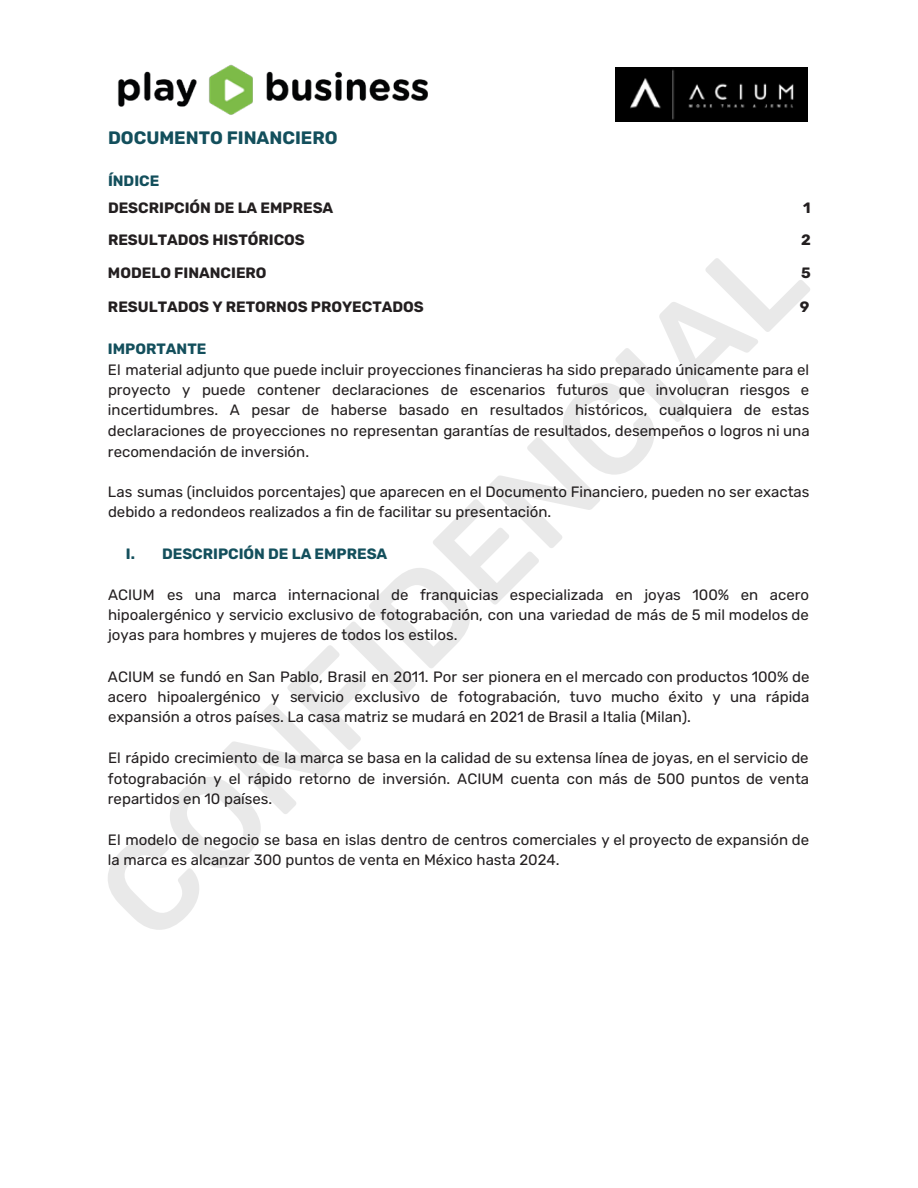
<style>
.page{position:relative;width:918px;height:1188px;background:#fff}
.page>*{position:absolute;margin:0;border:0;box-sizing:border-box;transform-origin:0 0}
.t1{font:700 18px "Rubik";color:#134f5c}
.t2{font:15px/20.2px "Rubik";color:#231f20;text-align:justify}
.t3{font:700 15px "Rubik";color:#231f20}
.t4{font:700 15px "Rubik";color:#134f5c}
</style>
<div class="page">
<img style="left:118px;top:64px;width:310px;height:51px">
<img style="left:615px;top:68px;width:193px;height:54px">
<svg style="left:108px;top:258px;width:702px;height:672px"></svg>
<p class="t1" style="left:108px;top:128px;width:231px">DOCUMENTO FINANCIERO</p>
<p class="t4" style="left:108px;top:172px;width:53px">ÍNDICE</p>
<p class="t3" style="left:108px;top:199px;width:227px">DESCRIPCIÓN DE LA EMPRESA</p>
<p class="t3" style="left:803px;top:199px;width:9px">1</p>
<p class="t3" style="left:108px;top:232px;width:198px">RESULTADOS HISTÓRICOS</p>
<p class="t3" style="left:801px;top:232px;width:11px">2</p>
<p class="t3" style="left:108px;top:264px;width:160px">MODELO FINANCIERO</p>
<p class="t3" style="left:801px;top:264px;width:11px">5</p>
<p class="t3" style="left:108px;top:298px;width:317px">RESULTADOS Y RETORNOS PROYECTADOS</p>
<p class="t3" style="left:800px;top:298px;width:11px">9</p>
<p class="t4" style="left:108px;top:341px;width:100px">IMPORTANTE</p>
<p class="t2" style="left:108px;top:360px;width:703px">El material adjunto que puede incluir proyecciones financieras ha sido preparado únicamente para el proyecto y puede contener declaraciones de escenarios futuros que involucran riesgos e incertidumbres. A pesar de haberse basado en resultados históricos, cualquiera de estas declaraciones de proyecciones no representan garantías de resultados, desempeños o logros ni una recomendación de inversión.</p>
<p class="t2" style="left:108px;top:482px;width:703px">Las sumas (incluidos porcentajes) que aparecen en el Documento Financiero, pueden no ser exactas debido a redondeos realizados a fin de facilitar su presentación.</p>
<p class="t4" style="left:126px;top:546px;width:263px">I. DESCRIPCIÓN DE LA EMPRESA</p>
<p class="t2" style="left:108px;top:585px;width:703px">ACIUM es una marca internacional de franquicias especializada en joyas 100% en acero hipoalergénico y servicio exclusivo de fotograbación, con una variedad de más de 5 mil modelos de joyas para hombres y mujeres de todos los estilos.</p>
<p class="t2" style="left:108px;top:667px;width:703px">ACIUM se fundó en San Pablo, Brasil en 2011. Por ser pionera en el mercado con productos 100% de acero hipoalergénico y servicio exclusivo de fotograbación, tuvo mucho éxito y una rápida expansión a otros países. La casa matriz se mudará en 2021 de Brasil a Italia (Milan).</p>
<p class="t2" style="left:108px;top:747px;width:703px;line-height:20.9px">El rápido crecimiento de la marca se basa en la calidad de su extensa línea de joyas, en el servicio de fotograbación y el rápido retorno de inversión. ACIUM cuenta con más de 500 puntos de venta repartidos en 10 países.</p>
<p class="t2" style="left:108px;top:830px;width:703px">El modelo de negocio se basa en islas dentro de centros comerciales y el proyecto de expansión de la marca es alcanzar 300 puntos de venta en México hasta 2024.</p>
</div>
